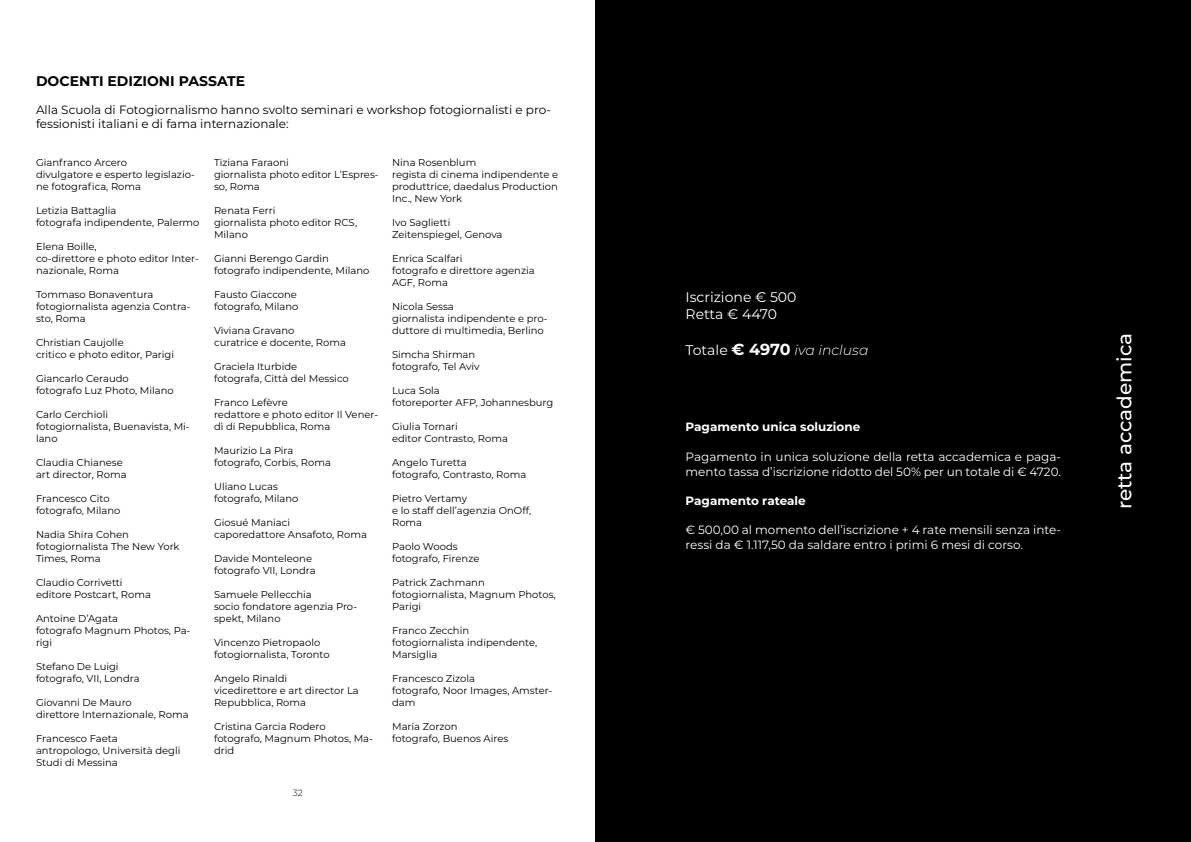
<style>
.page{position:relative;width:1191px;height:842px;background:#fff}
.page>*{position:absolute;margin:0;border:0;box-sizing:border-box;transform-origin:0 0}
.t1{font:500 20px "Montserrat";color:#fff}
.t2{font:14px/16.8px "Montserrat";color:#fff}
.t3{font:700 14px "Montserrat";color:#000}
.t4{font:italic 300 14px "Montserrat";color:#fff}
.t5{font:12px/15px "Montserrat";color:#fff}
.t6{font:12px/14.4px "Montserrat";color:#000}
.t7{font:700 12px "Montserrat";color:#fff}
.t8{font:10px/12px "Montserrat";color:#000}
.t9{font:300 9px "Montserrat";color:#000}
.s1{font-weight:400;font-style:normal}
.s2{font-weight:700;font-style:normal;font-size:16px}
</style>
<div class="page">
<div style="left:595px;top:0;width:596px;height:842px;background:#000"></div>
<h2 class="t3" style="left:36px;top:70px;width:211px">DOCENTI EDIZIONI PASSATE</h2>
<p class="t6" style="left:36px;top:102px;width:516px">Alla Scuola di Fotogiornalismo hanno svolto seminari e workshop fotogiornalisti e pro&shy;fessionisti italiani e di fama internazionale:</p>
<p class="t8" style="left:36px;top:156px;width:160px">Gianfranco Arcero<br>divulgatore e esperto legislazio&shy;ne fotografica, Roma</p>
<p class="t8" style="left:36px;top:204px;width:165px">Letizia Battaglia<br>fotografa indipendente, Palermo</p>
<p class="t8" style="left:36px;top:240px;width:164px">Elena Boille,<br>co-direttore e photo editor Inter&shy;nazionale, Roma</p>
<p class="t8" style="left:36px;top:288px;width:156px">Tommaso Bonaventura fotogiornalista agenzia Contra&shy;sto, Roma</p>
<p class="t8" style="left:36px;top:336px;width:140px">Christian Caujolle<br>critico e photo editor, Parigi</p>
<p class="t8" style="left:36px;top:372px;width:139px">Giancarlo Ceraudo fotografo Luz Photo, Milano</p>
<p class="t8" style="left:36px;top:408px;width:155px">Carlo Cerchioli<br>fotogiornalista, Buenavista, Mi&shy;lano</p>
<p class="t8" style="left:36px;top:456px;width:92px">Claudia Chianese art director, Roma</p>
<p class="t8" style="left:36px;top:492px;width:86px">Francesco Cito fotografo, Milano</p>
<p class="t8" style="left:36px;top:528px;width:145px">Nadia Shira Cohen fotogiornalista The New York<br>Times, Roma</p>
<p class="t8" style="left:36px;top:576px;width:116px">Claudio Corrivetti editore Postcart, Roma</p>
<p class="t8" style="left:36px;top:612px;width:156px">Antoine D’Agata<br>fotografo Magnum Photos, Pa&shy;rigi</p>
<p class="t8" style="left:36px;top:660px;width:105px">Stefano De Luigi fotografo, VII, Londra</p>
<p class="t8" style="left:36px;top:696px;width:154px">Giovanni De Mauro<br>direttore Internazionale, Roma</p>
<p class="t8" style="left:36px;top:732px;width:146px">Francesco Faeta antropologo, Università degli<br>Studi di Messina</p>
<p class="t8" style="left:214px;top:156px;width:166px">Tiziana Faraoni<br>giornalista photo editor L’Espres&shy;so, Roma</p>
<p class="t8" style="left:214px;top:204px;width:144px">Renata Ferri<br>giornalista photo editor RCS,<br>Milano</p>
<p class="t8" style="left:214px;top:252px;width:157px">Gianni Berengo Gardin fotografo indipendente, Milano</p>
<p class="t8" style="left:214px;top:288px;width:86px">Fausto Giaccone fotografo, Milano</p>
<p class="t8" style="left:214px;top:324px;width:133px">Viviana Gravano<br>curatrice e docente, Roma</p>
<p class="t8" style="left:214px;top:360px;width:136px">Graciela Iturbide<br>fotografa, Città del Messico</p>
<p class="t8" style="left:214px;top:396px;width:166px">Franco Lefèvre<br>redattore e photo editor Il Vener&shy;dì di Repubblica, Roma</p>
<p class="t8" style="left:214px;top:444px;width:118px">Maurizio La Pira fotografo, Corbis, Roma</p>
<p class="t8" style="left:214px;top:480px;width:86px">Uliano Lucas fotografo, Milano</p>
<p class="t8" style="left:214px;top:516px;width:154px">Giosué Maniaci<br>caporedattore Ansafoto, Roma</p>
<p class="t8" style="left:214px;top:552px;width:103px">Davide Monteleone fotografo VII, Londra</p>
<p class="t8" style="left:214px;top:588px;width:145px">Samuele Pellecchia<br>socio fondatore agenzia Pro&shy;spekt, Milano</p>
<p class="t8" style="left:214px;top:636px;width:117px">Vincenzo Pietropaolo fotogiornalista, Toronto</p>
<p class="t8" style="left:214px;top:672px;width:146px">Angelo Rinaldi<br>vicedirettore e art director La<br>Repubblica, Roma</p>
<p class="t8" style="left:214px;top:720px;width:160px">Cristina Garcia Rodero fotografo, Magnum Photos, Ma&shy;drid</p>
<p class="t8" style="left:392px;top:156px;width:167px">Nina Rosenblum<br>regista di cinema indipendente e produttrice, daedalus Production<br>Inc., New York</p>
<p class="t8" style="left:392px;top:216px;width:112px">Ivo Saglietti<br>Zeitenspiegel, Genova</p>
<p class="t8" style="left:392px;top:252px;width:144px">Enrica Scalfari<br>fotografo e direttore agenzia<br>AGF, Roma</p>
<p class="t8" style="left:392px;top:300px;width:157px">Nicola Sessa<br>giornalista indipendente e pro&shy;duttore di multimedia, Berlino</p>
<p class="t8" style="left:392px;top:348px;width:89px">Simcha Shirman fotografo, Tel Aviv</p>
<p class="t8" style="left:392px;top:384px;width:163px">Luca Sola<br>fotoreporter AFP, Johannesburg</p>
<p class="t8" style="left:392px;top:420px;width:117px">Giulia Tornari<br>editor Contrasto, Roma</p>
<p class="t8" style="left:392px;top:456px;width:136px">Angelo Turetta<br>fotografo, Contrasto, Roma</p>
<p class="t8" style="left:392px;top:492px;width:140px">Pietro Vertamy<br>e lo staff dell’agenzia OnOff,<br>Roma</p>
<p class="t8" style="left:392px;top:540px;width:89px">Paolo Woods fotografo, Firenze</p>
<p class="t8" style="left:392px;top:576px;width:165px">Patrick Zachmann fotogiornalista, Magnum Photos,<br>Parigi</p>
<p class="t8" style="left:392px;top:624px;width:147px">Franco Zecchin fotogiornalista indipendente,<br>Marsiglia</p>
<p class="t8" style="left:392px;top:672px;width:162px">Francesco Zizola<br>fotografo, Noor Images, Amster&shy;dam</p>
<p class="t8" style="left:392px;top:720px;width:118px">María Zorzon<br>fotografo, Buenos Aires</p>
<p class="t9" style="left:293px;top:787px;width:12px">32</p>
<h2 class="t2" style="left:685px;top:288px;width:112px">Iscrizione € 500<br>Retta € 4470</h2>
<h2 class="t4" style="left:685px;top:340px;width:184px"><span class="s1">Totale</span> <span class="s2">€ 4970</span> iva inclusa</h2>
<p class="t7" style="left:685px;top:418px;width:176px">Pagamento unica soluzione</p>
<p class="t5" style="left:685px;top:449px;width:377px">Pagamento in unica soluzione della retta accademica e paga&shy;mento tassa d’iscrizione ridotto del 50% per un totale di € 4720.</p>
<p class="t7" style="left:685px;top:492px;width:122px">Pagamento rateale</p>
<p class="t5" style="left:685px;top:522px;width:377px">€ 500,00 al momento dell’iscrizione + 4 rate mensili senza inte&shy;ressi da € 1.117,50 da saldare entro i primi 6 mesi di corso.</p>
<h1 class="t1" style="left:1110px;top:509px;width:178px;rotate:-90deg">retta accademica</h1>
</div>
